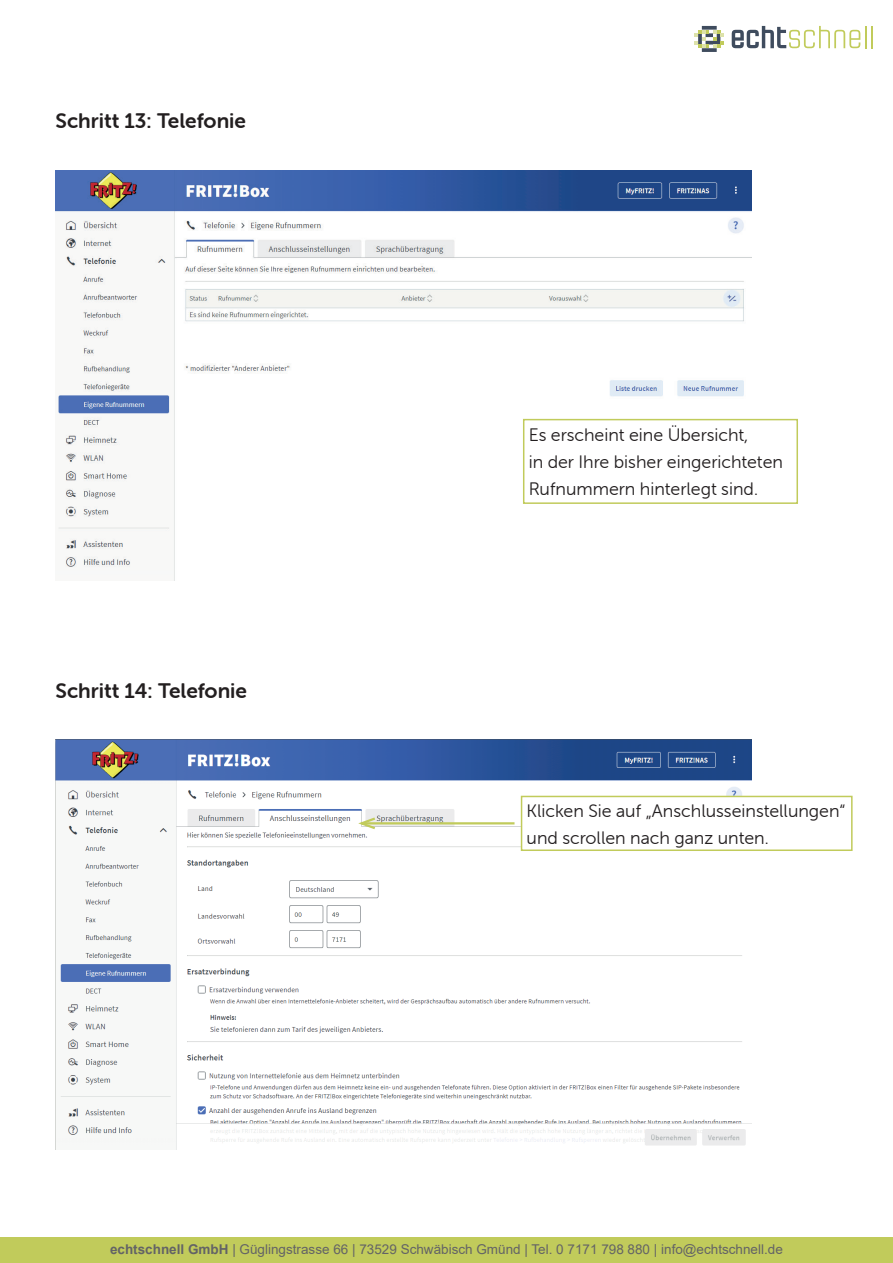
<style>
.page{position:relative;width:893px;height:1263px;background:#fff}
.page>*{position:absolute;margin:0;border:0;box-sizing:border-box;transform-origin:0 0}
.t1{font:21px "Museo Sans Rounded 700";color:#231f20}
.t2{font:18px/27px "Museo Sans Rounded 300";color:#231f20}
.t3{font:13.5px "Arial";color:#636366}
.s1{font-weight:700}
</style>
<div class="page">
<svg style="left:694px;top:26px;width:30px;height:26px"></svg>
<svg style="left:732px;top:26px;width:134px;height:22px"></svg>
<hr style="left:871px;top:26px;width:2px;height:22px;background:#c1cb5b">
<div style="left:0;top:1237px;width:893px;height:26px;background:#c1cb5b"></div>
<img style="left:56px;top:170px;width:695px;height:410px">
<div style="left:524px;top:420px;width:273px;height:83px;background:#fff"></div>
<div style="left:523px;top:419px;width:275px;height:85px;border:2px solid #c1cb5b"></div>
<img style="left:56px;top:740px;width:695px;height:409px">
<hr style="left:362px;top:822px;width:152px;height:2px;background:#c1cb5b">
<svg style="left:355px;top:816px;width:23px;height:15px"></svg>
<div style="left:522px;top:796px;width:330px;height:54px;background:#fff"></div>
<div style="left:521px;top:796px;width:332px;height:55px;border:2px solid #c1cb5b"></div>
<p class="t1" style="left:56px;top:109px;width:192px">Schritt 13: Telefonie</p>
<p class="t1" style="left:56px;top:679px;width:193px">Schritt 14: Telefonie</p>
<p class="t2" style="left:529px;top:422px;width:256px">Es erscheint eine Übersicht,<br>in der Ihre bisher eingerichteten<br>Rufnummern hinterlegt sind.</p>
<p class="t2" style="left:527px;top:797px;width:320px">Klicken Sie auf „Anschlusseinstellungen“ und scrollen nach ganz unten.</p>
<p class="t3" style="left:110px;top:1240px;width:674px"><span class="s1">echtschnell GmbH</span> | Güglingstrasse 66 | 73529 Schwäbisch Gmünd | Tel. 0 7171 798 880 | info@echtschnell.de</p>
</div>
